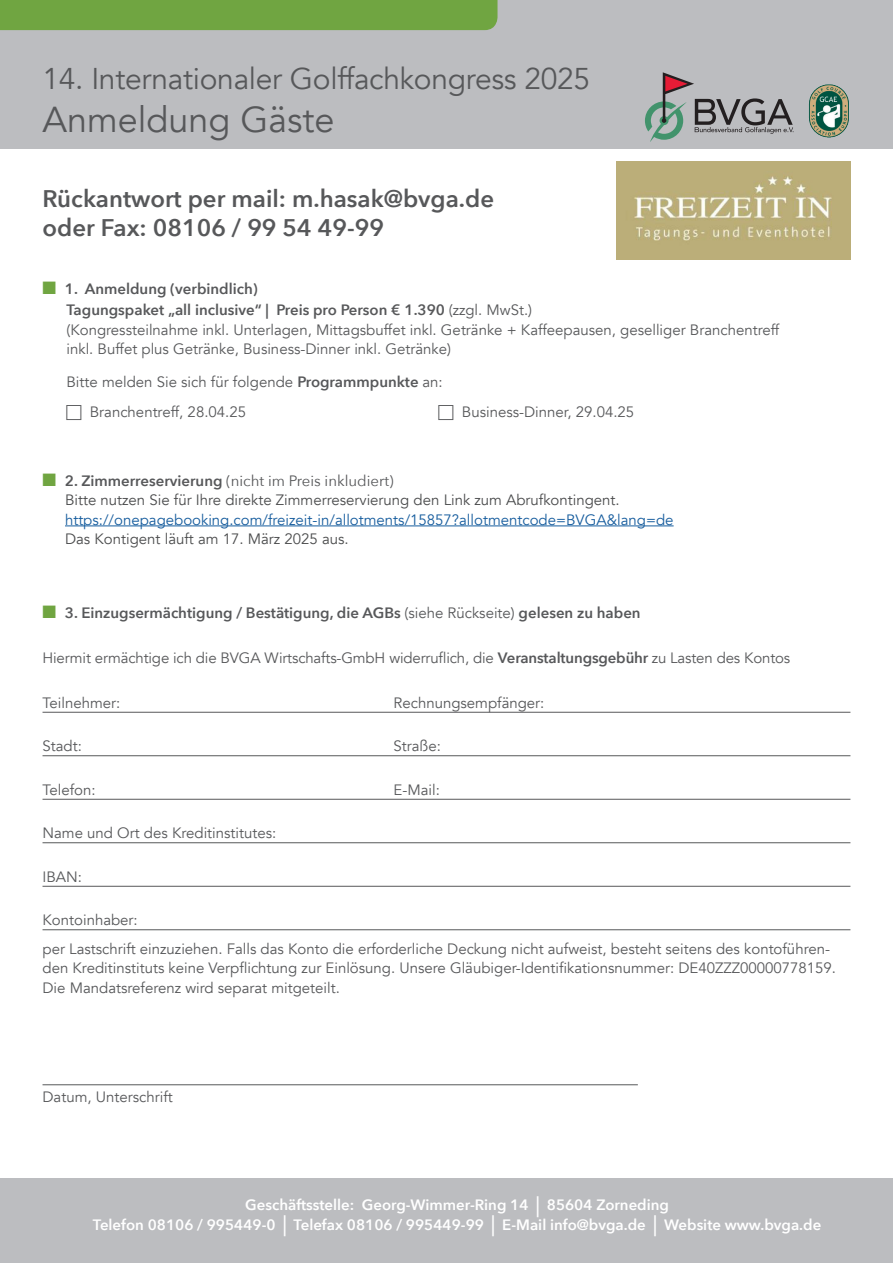
<style>
.page{position:relative;width:893px;height:1263px;background:#fff}
.page>*{position:absolute;margin:0;border:0;box-sizing:border-box;transform-origin:0 0}
.t1{font:36px "Avenir";color:#57585a}
.t2{font:30px "Avenir";letter-spacing:-.01em;color:#57585a}
.t3{font:600 24px/28.8px "Avenir Next";color:#57585a}
.t4{font:15px/19.5px "Avenir";color:#57585a}
.t5{font:600 15px/21px "Avenir Next";color:#57585a}
.t6{font:600 15px/19.5px "Avenir Next";color:#fff;text-align:center}
.t7{font:15px "Avenir";color:#4b4c4d}
.t8{font:15px "Avenir";color:#175d9e}
.t9{font:15px "Avenir Next";color:#57585a}
.s1{color:#70a541}
.s2{font-family:"Avenir";font-weight:400}
.s3{font-family:"Avenir Next";font-weight:600}
.s4{font-weight:600}
.s5{font-size:21px}
</style>
<div class="page">
<div style="left:0;top:1178px;width:893px;height:85px;background:#bcbdc0"></div>
<div style="left:0;top:0;width:893px;height:149px;background:#bcbdc0"></div>
<div style="left:0;top:0;width:497px;height:30px;background:#70a541"></div>
<svg style="left:645px;top:72px;width:148px;height:70px"></svg>
<img style="left:809px;top:84px;width:40px;height:54px">
<img style="left:616px;top:162px;width:234px;height:97px">
<hr style="left:43px;top:712px;width:807px;height:1px;background:#57585a">
<hr style="left:43px;top:755px;width:807px;height:1px;background:#57585a">
<hr style="left:43px;top:799px;width:807px;height:1px;background:#57585a">
<hr style="left:43px;top:842px;width:807px;height:1px;background:#57585a">
<hr style="left:43px;top:886px;width:807px;height:1px;background:#57585a">
<hr style="left:43px;top:929px;width:807px;height:1px;background:#57585a">
<hr style="left:43px;top:1084px;width:595px;height:1px;background:#57585a">
<hr style="left:65px;top:525px;width:609px;height:1px;background:#175d9e">
<h2 class="t2" style="left:43px;top:60px;width:549px">14. Internationaler Golffachkongress 2025</h2>
<h1 class="t1" style="left:43px;top:98px;width:294px">Anmeldung Gäste</h1>
<h3 class="t3" style="left:43px;top:183px;width:453px">Rückantwort per mail: m.hasak@bvga.de oder Fax: 08106 / 99 54 49-99</h3>
<p class="t5" style="left:67px;top:278px;width:467px;text-indent:-24px"><span class="s1">■</span> 1. Anmeldung (verbindlich)<br>Tagungspaket „all inclusive“ | Preis pro Person € 1.390 <span class="s2">(zzgl. MwSt.)</span></p>
<p class="t4" style="left:67px;top:320px;width:714px">(Kongressteilnahme inkl. Unterlagen, Mittagsbuffet inkl. Getränke + Kaffeepausen, geselliger Branchentreff inkl. Buffet plus Getränke, Business-Dinner inkl. Getränke)</p>
<p class="t4" style="left:90px;top:367px;width:354px;line-height:30px;text-indent:-23px">Bitte melden Sie sich für folgende <span class="s3">Programmpunkte</span> an:<br>Branchentreff, 28.04.25</p>
<p class="t4" style="left:462px;top:403px;width:174px">Business-Dinner, 29.04.25</p>
<p class="t9" style="left:43px;top:468px;width:353px"><span class="s1">■</span> <span class="s4">2. Zimmerreservierung</span> (nicht im Preis inkludiert)</p>
<p class="t7" style="left:65px;top:491px;width:556px">Bitte nutzen Sie für Ihre direkte Zimmerreservierung den Link zum Abrufkontingent.</p>
<p class="t8" style="left:65px;top:511px;width:610px">https://onepagebooking.com/freizeit-in/allotments/15857?allotmentcode=BVGA&amp;lang=de</p>
<p class="t7" style="left:65px;top:530px;width:285px">Das Kontigent läuft am 17. März 2025 aus.</p>
<p class="t5" style="left:43px;top:601px;width:600px"><span class="s1">■</span> 3. Einzugsermächtigung / Bestätigung, die AGBs <span class="s2">(siehe Rückseite)</span> gelesen zu haben</p>
<p class="t4" style="left:43px;top:648px;width:749px">Hiermit ermächtige ich die BVGA Wirtschafts-GmbH widerruflich, die <span class="s3">Veranstaltungsgebühr</span> zu Lasten des Kontos</p>
<p class="t4" style="left:43px;top:693px;width:79px">Teilnehmer:</p>
<p class="t4" style="left:394px;top:693px;width:152px">Rechnungsempfänger:</p>
<p class="t4" style="left:43px;top:736px;width:41px">Stadt:</p>
<p class="t4" style="left:394px;top:736px;width:49px">Straße:</p>
<p class="t4" style="left:43px;top:780px;width:55px">Telefon:</p>
<p class="t4" style="left:394px;top:780px;width:48px">E-Mail:</p>
<p class="t4" style="left:43px;top:823px;width:235px">Name und Ort des Kreditinstitutes:</p>
<p class="t4" style="left:43px;top:867px;width:41px">IBAN:</p>
<p class="t4" style="left:43px;top:906px;width:789px;line-height:28.5px">Kontoinhaber:<br>per Lastschrift einzuziehen. Falls das Konto die erforderliche Deckung nicht aufweist, besteht seitens des kontoführen-</p>
<p class="t4" style="left:43px;top:958px;width:795px">den Kreditinstituts keine Verpflichtung zur Einlösung. Unsere Gläubiger-Identifikationsnummer: DE40ZZZ00000778159.<br>Die Mandatsreferenz wird separat mitgeteilt.</p>
<p class="t4" style="left:43px;top:1087px;width:132px">Datum, Unterschrift</p>
<p class="t6" style="left:93px;top:1195px;width:730px">Geschäftsstelle: Georg-Wimmer-Ring 14 <span class="s5">|</span> 85604 Zorneding<br>Telefon 08106 / 995449-0 <span class="s5">|</span> Telefax 08106 / 995449-99 <span class="s5">|</span> E-Mail info@bvga.de <span class="s5">|</span> Website www.bvga.de</p>
</div>
